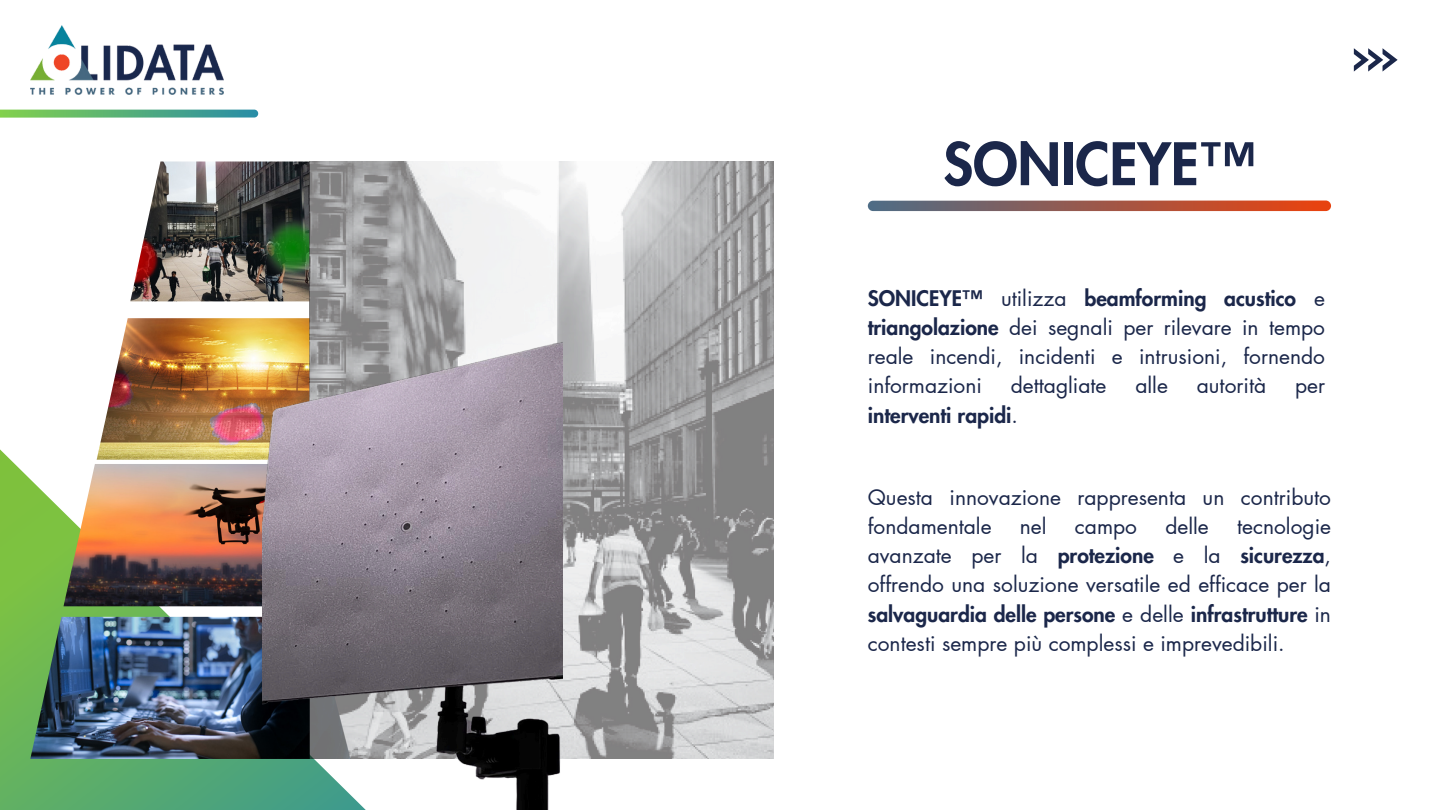
<style>
.page{position:relative;width:1440px;height:810px;background:#fff}
.page>*{position:absolute;margin:0;border:0;box-sizing:border-box;transform-origin:0 0}
.t1{font:800 57px "Futura LT Pro";color:#1b274a}
.t2{font:21px/29.2px "Futura LT Pro";color:#1b274a;text-align:justify}
.t3{font:800 21px "Futura LT Pro";color:#1b274a}
.s1{font-weight:800}
.s2{font-weight:400}
</style>
<div class="page">
<svg style="left:1354px;top:48px;width:44px;height:23px"></svg>
<svg style="left:0;top:109px;width:310px;height:701px"></svg>
<svg style="left:868px;top:201px;width:463px;height:10px;background:#9c5749"></svg>
<svg style="left:0;top:110px;width:258px;height:8px;background:#5eb380"></svg>
<img style="left:30px;top:25px;width:193px;height:69px">
<img style="left:130px;top:161px;width:180px;height:140px">
<img style="left:97px;top:318px;width:213px;height:142px">
<img style="left:64px;top:464px;width:198px;height:142px">
<img style="left:310px;top:161px;width:464px;height:598px">
<img style="left:30px;top:617px;width:232px;height:142px">
<img style="left:262px;top:339px;width:301px;height:471px">
<p class="t1" style="left:943px;top:138px;width:314px">SONICEYE™</p>
<p class="t2" style="left:868px;top:284px;width:459px"><span class="s1">SONICEYE™</span> utilizza <span class="s1">beamforming acustico</span> e <span class="s1">triangolazione</span> dei segnali per rilevare in tempo reale incendi, incidenti e intrusioni, fornendo informazioni</p>
<p class="t2" style="left:1011px;top:372px;width:97px">dettagliate</p>
<p class="t2" style="left:1135px;top:372px;width:34px">alle</p>
<p class="t2" style="left:1197px;top:372px;width:71px">autorità</p>
<p class="t2" style="left:1295px;top:372px;width:32px">per</p>
<p class="t3" style="left:868px;top:405px;width:152px">interventi rapidi<span class="s2">.</span></p>
<p class="t2" style="left:868px;top:483px;width:465px">Questa innovazione rappresenta un contributo fondamentale</p>
<p class="t2" style="left:868px;top:512px;width:465px;text-indent:369px">tecnologie avanzate per la <span class="s1">protezione</span> e la <span class="s1">sicurezza</span>, offrendo una soluzione versatile ed efficace per la <span class="s1">salvaguardia delle persone</span> e delle <span class="s1">infrastrutture</span> in contesti sempre più complessi e imprevedibili.</p>
<p class="t2" style="left:1020px;top:512px;width:28px">nel</p>
<p class="t2" style="left:1075px;top:512px;width:64px">campo</p>
<p class="t2" style="left:1165px;top:512px;width:45px">delle</p>
</div>
